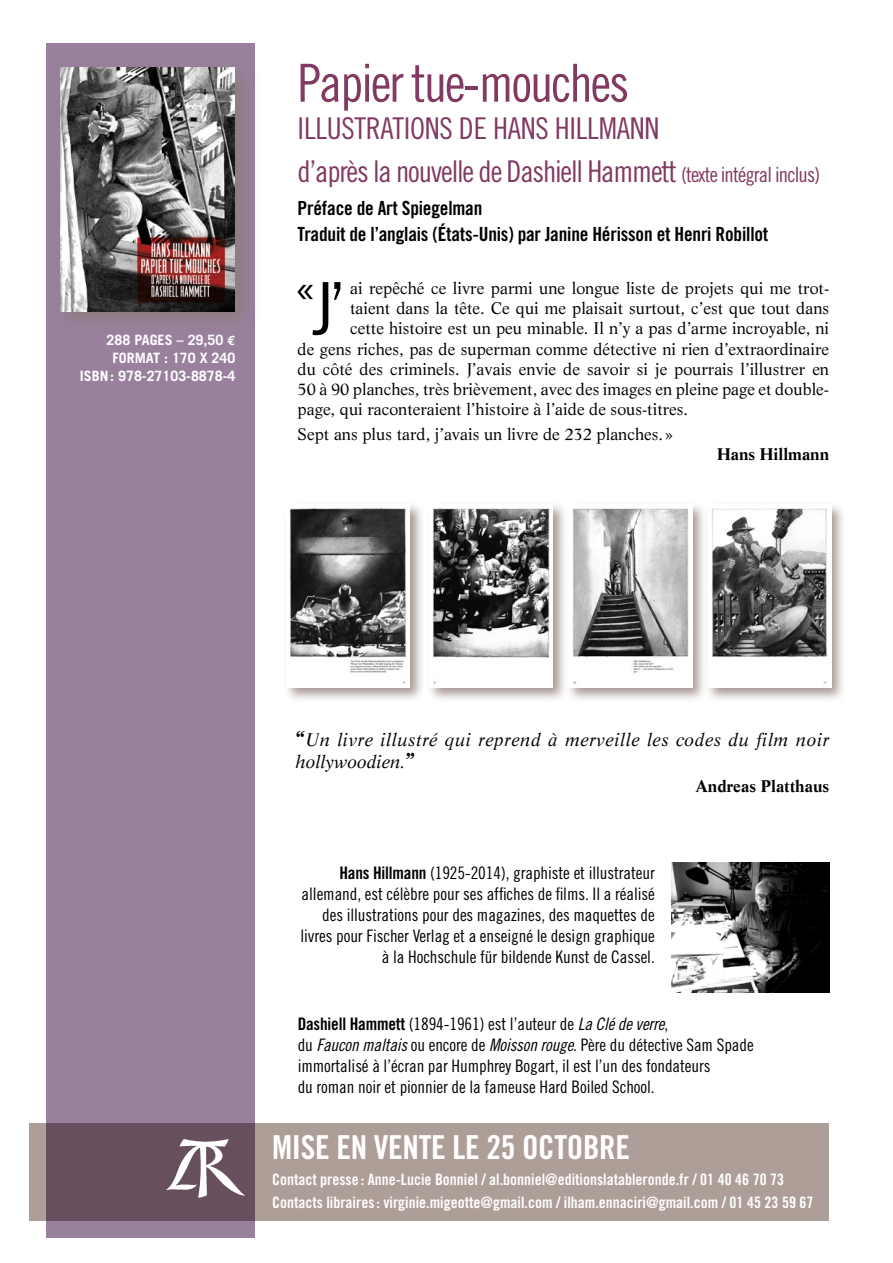
<style>
.page{position:relative;width:893px;height:1263px;background:#fff}
.page>*{position:absolute;margin:0;border:0;box-sizing:border-box;transform-origin:0 0}
.t1{font:72.6px "Trade Gothic Cond Eighteen";color:#000}
.t2{font:52.5px "Trade Gothic Cond Eighteen";letter-spacing:-.04em;color:#823962}
.t3{font:33px "Trade Gothic LT Std Bd Cn 20";letter-spacing:-.01em;color:#fff}
.t4{font:30px/42.8px "Trade Gothic Cond Eighteen";letter-spacing:-.04em;color:#823962}
.t5{font:19.5px/25.2px "Trade Gothic Bold Cond Twenty";letter-spacing:-.01em;color:#000}
.t6{font:italic 18px/22.5px "Life";letter-spacing:.03em;color:#000}
.t7{font:17.25px/21px "Trade Gothic Cond Eighteen";letter-spacing:-.005em;color:#000;text-align:right}
.t8{font:16.5px "Life";color:#000}
.t9{font:700 16.5px "Life";color:#000}
.t10{font:15.75px/22.5px "Trade Gothic LT Std Bd Cn 20";color:#fff}
.t11{font:700 14.25px/18px "Trade Gothic";color:#fff;text-align:right}
.s1{font-family:"Euro Mono";font-size:13.5px}
.s2{font-size:21px}
.s3{font-weight:700;font-style:normal;font-size:21px}
.s4{font-family:"Trade Gothic Bold Cond Twenty"}
.s5{font-family:"Trade Gothic Cond Eighteen Obl"}
</style>
<div class="page">
<div style="left:47px;top:43px;width:208px;height:1194px;background:#99819e"></div>
<img style="left:672px;top:862px;width:157px;height:130px">
<svg style="left:30px;top:1123px;width:799px;height:97px;background:#9f8d8b"></svg>
<img style="left:166px;top:1137px;width:82px;height:62px">
<div style="left:50px;top:57px;width:210px;height:280px;background:#8c7872;opacity:.75"></div>
<img style="left:60px;top:68px;width:174px;height:243px">
<div style="left:283px;top:502px;width:142px;height:201px;background:#8c7872;opacity:.75"></div>
<img style="left:286px;top:505px;width:124px;height:183px">
<div style="left:426px;top:502px;width:142px;height:201px;background:#8c7872;opacity:.75"></div>
<img style="left:429px;top:505px;width:124px;height:183px">
<div style="left:566px;top:502px;width:141px;height:201px;background:#8c7872;opacity:.75"></div>
<img style="left:569px;top:505px;width:123px;height:183px">
<div style="left:705px;top:502px;width:141px;height:201px;background:#8c7872;opacity:.75"></div>
<img style="left:708px;top:505px;width:123px;height:183px">
<p class="t11" style="left:80px;top:330px;width:157px">288 PAGES – 29,50 <span class="s1">€<br></span>FORMAT : 170 X 240<br>ISBN: 978-27103-8878-4</p>
<h2 class="t2" style="left:298px;top:52px;width:333px">Papier tue-mouches</h2>
<h3 class="t4" style="left:298px;top:107px;width:524px">ILLUSTRATIONS DE HANS HILLMANN<br>d’après la nouvelle de Dashiell Hammett <span class="s2">(texte intégral inclus)</span></h3>
<p class="t5" style="left:298px;top:196px;width:472px">Préface de Art Spiegelman<br>Traduit de l’anglais (États-Unis) par Janine Hérisson et Henri Robillot</p>
<h1 class="t1" style="left:294px;top:265px;width:53px"><sup>«</sup>J’</h1>
<p class="t8" style="left:350px;top:278px;width:481px">ai repêché ce livre parmi une longue liste de projets qui me trot-</p>
<p class="t8" style="left:350px;top:298px;width:481px">taient dans la tête. Ce qui me plaisait surtout, c’est que tout dans</p>
<p class="t8" style="left:350px;top:319px;width:481px">cette histoire est un peu minable. Il n’y a pas d’arme incroyable, ni</p>
<p class="t8" style="left:298px;top:339px;width:533px">de gens riches, pas de superman comme détective ni rien d’extraordinaire</p>
<p class="t8" style="left:298px;top:359px;width:533px">du côté des criminels. J’avais envie de savoir si je pourrais l’illustrer en</p>
<p class="t8" style="left:298px;top:379px;width:533px">50 à 90 planches, très brièvement, avec des images en pleine page et double-</p>
<p class="t8" style="left:298px;top:400px;width:392px">page, qui raconteraient l’histoire à l’aide de sous-titres.</p>
<p class="t8" style="left:298px;top:424px;width:377px">Sept ans plus tard, j’avais un livre de 232 planches. »</p>
<p class="t9" style="left:717px;top:444px;width:114px">Hans Hillmann</p>
<p class="t6" style="left:295px;top:728px;width:535px"><span class="s3">“</span>Un livre illustré qui reprend à merveille les codes du film noir hollywoodien.<span class="s3">”</span></p>
<p class="t9" style="left:695px;top:776px;width:135px">Andreas Platthaus</p>
<p class="t7" style="left:300px;top:862px;width:356px"><span class="s4">Hans Hillmann</span> (1925-2014), graphiste et illustrateur allemand, est célèbre pour ses affiches de films. Il a réalisé des illustrations pour des magazines, des maquettes de livres pour Fischer Verlag et a enseigné le design graphique à la Hochschule für bildende Kunst de Cassel.</p>
<p class="t7" style="left:298px;top:1013px;width:458px;text-align:left"><span class="s4">Dashiell Hammett</span> (1894-1961) est l’auteur de <span class="s5">La Clé de verre</span>,<br>du <span class="s5">Faucon maltais</span> ou encore de <span class="s5">Moisson rouge</span>. Père du détective Sam Spade immortalisé à l’écran par Humphrey Bogart, il est l’un des fondateurs<br>du roman noir et pionnier de la fameuse Hard Boiled School.</p>
<h3 class="t3" style="left:272px;top:1127px;width:359px">MISE EN VENTE LE 25 OCTOBRE</h3>
<p class="t10" style="left:272px;top:1168px;width:543px">Contact presse : Anne-Lucie Bonniel / al.bonniel@editionslatableronde.fr / 01 40 46 70 73<br>Contacts libraires: virginie.migeotte@gmail.com / ilham.ennaciri@gmail.com / 01 45 23 59 67</p>
</div>
